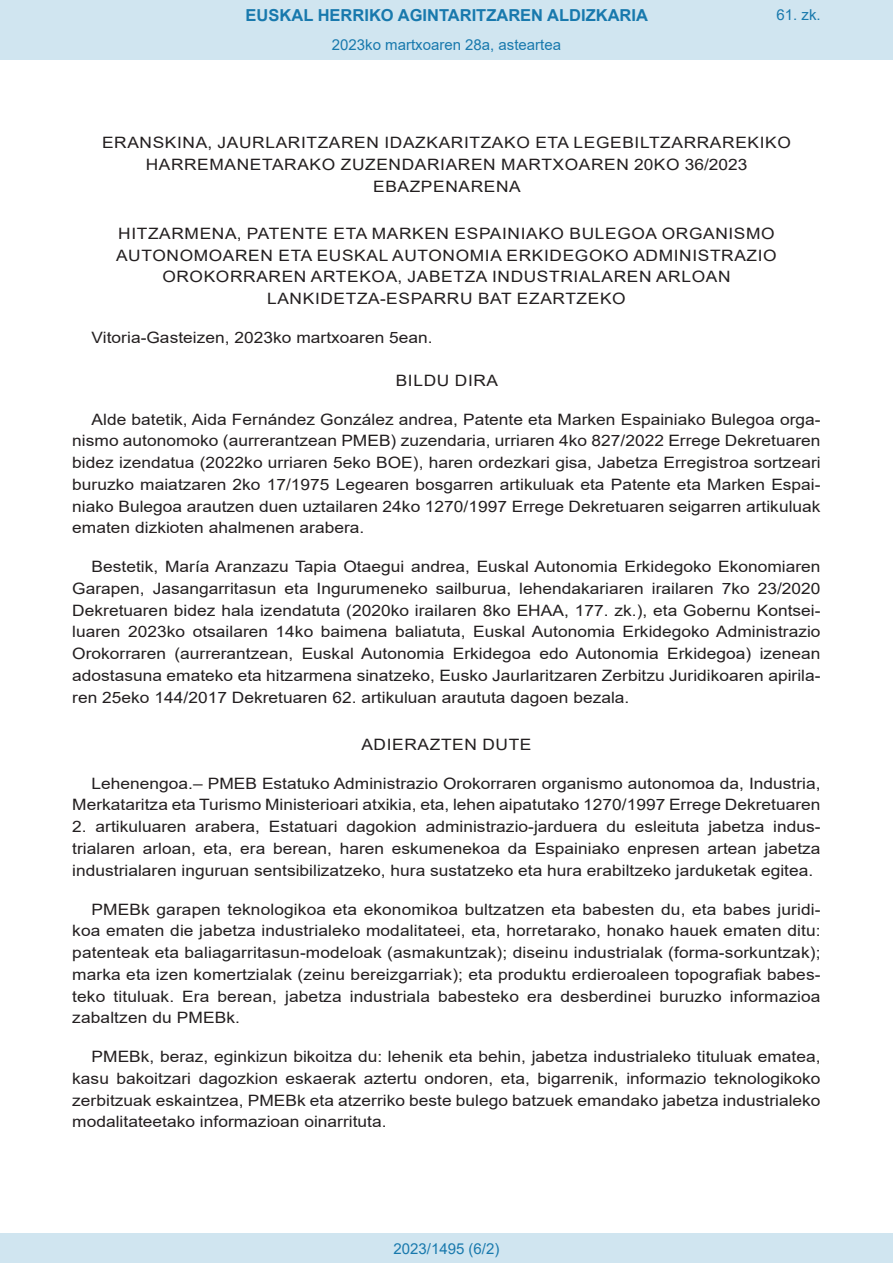
<style>
.page{position:relative;width:893px;height:1263px;background:#fff}
.page>*{position:absolute;margin:0;border:0;box-sizing:border-box;transform-origin:0 0}
.t1{font:700 16.5px "Arial";color:#1879ad}
.BOPVDetalle{font:15.6px/21.8px "Arial";color:#231f20;text-align:justify;scale:1.11 1}
.BOPVClave{font:15.6px/21.8px "Arial";letter-spacing:.035em;color:#231f20;text-align:center;scale:1.11 1}
.Paginacion_Centro{font:15px "Arial";color:#1879ad}
</style>
<div class="page">
<div style="left:0;top:0;width:893px;height:60px;background:#d0e5f0"></div>
<div style="left:0;top:1233px;width:893px;height:30px;background:#d0e5f0"></div>
<p class="t1" style="left:246px;top:3px;width:404px">EUSKAL HERRIKO AGINTARITZAREN ALDIZKARIA</p>
<p class="Paginacion_Centro" style="left:332px;top:35px;width:231px">2023ko martxoaren 28a, asteartea</p>
<p class="Paginacion_Centro" style="left:776px;top:5px;width:46px">61. zk.</p>
<p class="BOPVClave" style="left:102px;top:132px;width:622px">ERANSKINA, JAURLARITZAREN IDAZKARITZAKO ETA LEGEBILTZARRAREKIKO<br>HARREMANETARAKO ZUZENDARIAREN MARTXOAREN 20KO 36/2023<br>EBAZPENARENA</p>
<p class="BOPVClave" style="left:116px;top:222px;width:597px">HITZARMENA, PATENTE ETA MARKEN ESPAINIAKO BULEGOA ORGANISMO AUTONOMOAREN ETA EUSKAL AUTONOMIA ERKIDEGOKO ADMINISTRAZIO OROKORRAREN ARTEKOA, JABETZA INDUSTRIALAREN ARLOAN LANKIDETZA-ESPARRU BAT EZARTZEKO</p>
<p class="BOPVDetalle" style="left:92px;top:326px;width:309px">Vitoria-Gasteizen, 2023ko martxoaren 5ean.</p>
<p class="BOPVClave" style="left:396px;top:369px;width:94px">BILDU DIRA</p>
<p class="BOPVDetalle" style="left:72px;top:408px;width:676px;text-indent:19px">Alde batetik, Aida Fernández González andrea, Patente eta Marken Espainiako Bulegoa orga&shy;nismo autonomoko (aurrerantzean PMEB) zuzendaria, urriaren 4ko 827/2022 Errege Dekretuaren bidez izendatua (2022ko urriaren 5eko BOE), haren ordezkari gisa, Jabetza Erregistroa sortzeari buruzko maiatzaren 2ko 17/1975 Legearen bosgarren artikuluak eta Patente eta Marken Espai&shy;niako Bulegoa arautzen duen uztailaren 24ko 1270/1997 Errege Dekretuaren seigarren artikuluak ematen dizkioten ahalmenen arabera.</p>
<p class="BOPVDetalle" style="left:72px;top:556px;width:676px;text-indent:19px">Bestetik, María Aranzazu Tapia Otaegui andrea, Euskal Autonomia Erkidegoko Ekonomiaren Garapen, Jasangarritasun eta Ingurumeneko sailburua, lehendakariaren irailaren 7ko 23/2020<br>Dekretuaren bidez hala izendatuta (2020ko irailaren 8ko EHAA, 177. zk.), eta Gobernu Kontsei&shy;luaren 2023ko otsailaren 14ko baimena baliatuta, Euskal Autonomia Erkidegoko Administrazio Orokorraren (aurrerantzean, Euskal Autonomia Erkidegoa edo Autonomia Erkidegoa) izenean adostasuna emateko eta hitzarmena sinatzeko, Eusko Jaurlaritzaren Zerbitzu Juridikoaren apirila&shy;ren 25eko 144/2017 Dekretuaren 62. artikuluan araututa dagoen bezala.</p>
<p class="BOPVClave" style="left:361px;top:733px;width:155px">ADIERAZTEN DUTE</p>
<p class="BOPVDetalle" style="left:72px;top:772px;width:676px;text-align:right">Lehenengoa.– PMEB Estatuko Administrazio Orokorraren organismo autonomoa da, Industria,<br>Merkataritza eta Turismo Ministerioari atxikia, eta, lehen aipatutako 1270/1997 Errege Dekretuaren</p>
<p class="BOPVDetalle" style="left:72px;top:816px;width:676px">2. artikuluaren arabera, Estatuari dagokion administrazio-jarduera du esleituta jabetza indus&shy;trialaren arloan, eta, era berean, haren eskumenekoa da Espainiako enpresen artean jabetza industrialaren inguruan sentsibilizatzeko, hura sustatzeko eta hura erabiltzeko jarduketak egitea.</p>
<p class="BOPVDetalle" style="left:72px;top:898px;width:676px;text-indent:19px">PMEBk garapen teknologikoa eta ekonomikoa bultzatzen eta babesten du, eta babes juridi&shy;koa ematen die jabetza industrialeko modalitateei, eta, horretarako, honako hauek ematen ditu: patenteak eta baliagarritasun-modeloak (asmakuntzak); diseinu industrialak (forma-sorkuntzak); marka eta izen komertzialak (zeinu bereizgarriak); eta produktu erdieroaleen topografiak babes&shy;teko tituluak. Era berean, jabetza industriala babesteko era desberdinei buruzko informazioa zabaltzen du PMEBk.</p>
<p class="BOPVDetalle" style="left:72px;top:1045px;width:676px;text-indent:19px">PMEBk, beraz, eginkizun bikoitza du: lehenik eta behin, jabetza industrialeko tituluak ematea, kasu bakoitzari dagozkion eskaerak aztertu ondoren, eta, bigarrenik, informazio teknologikoko zerbitzuak eskaintzea, PMEBk eta atzerriko beste bulego batzuek emandako jabetza industrialeko modalitateetako informazioan oinarrituta.</p>
<p class="Paginacion_Centro" style="left:393px;top:1238px;width:107px">2023/1495 (6/2)</p>
</div>
